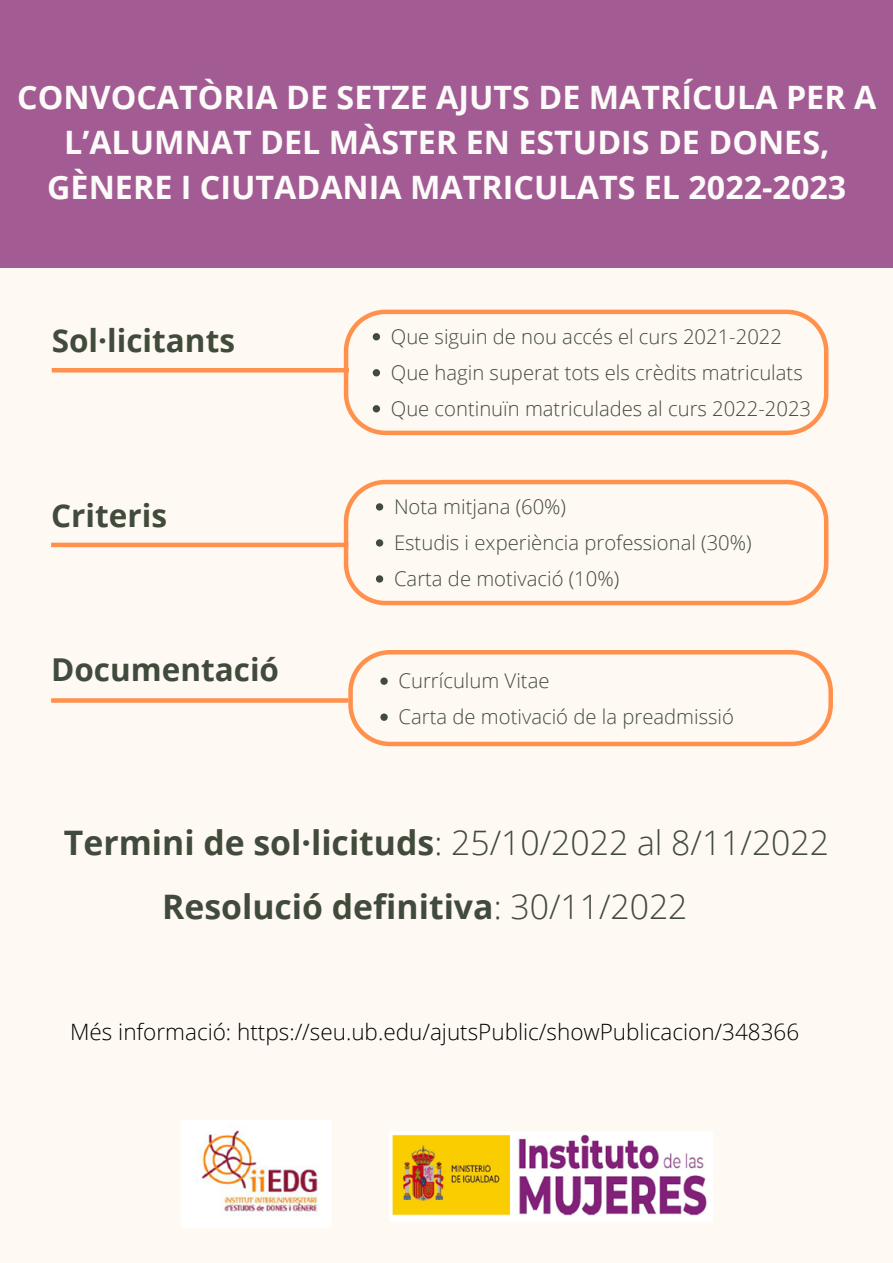
<style>
.page{position:relative;width:893px;height:1263px;background:#fff9f3}
.page>*{position:absolute;margin:0;border:0;box-sizing:border-box;transform-origin:0 0}
.t1{font:700 33.75px/63.7px "Open Sans";color:#414b3b}
.t2{font:700 32.25px/45px "Open Sans";color:#fcfbf9;text-align:center}
.t3{font:700 31.5px "Open Sans";color:#414b3b}
.t4{font:300 22.5px "Open Sans";color:#000}
.t5{font:300 20.25px/36px "Open Sans";color:#414b3b}
.s1{font-weight:300}
</style>
<div class="page">
<img style="left:181px;top:1121px;width:531px;height:107px">
<svg style="left:344px;top:310px;width:484px;height:125px"></svg>
<svg style="left:373px;top:333px;width:7px;height:7px"></svg>
<svg style="left:373px;top:369px;width:7px;height:7px"></svg>
<svg style="left:373px;top:405px;width:7px;height:7px"></svg>
<hr style="left:52px;top:368px;width:297px;height:4px;background:#ff914d">
<svg style="left:344px;top:480px;width:484px;height:125px"></svg>
<svg style="left:376px;top:503px;width:7px;height:8px"></svg>
<svg style="left:376px;top:539px;width:7px;height:8px"></svg>
<svg style="left:376px;top:575px;width:7px;height:8px"></svg>
<hr style="left:51px;top:543px;width:297px;height:4px;background:#ff914d">
<svg style="left:348px;top:650px;width:485px;height:96px"></svg>
<svg style="left:380px;top:677px;width:8px;height:8px"></svg>
<svg style="left:380px;top:713px;width:8px;height:8px"></svg>
<div style="left:51px;top:698px;width:297px;height:5px;background:#ff914d"></div>
<div style="left:0;top:0;width:893px;height:268px;background:#a35b94"></div>
<h2 class="t2" style="left:17px;top:74px;width:860px">CONVOCATÒRIA DE SETZE AJUTS DE MATRÍCULA PER A<br>L’ALUMNAT DEL MÀSTER EN ESTUDIS DE DONES,<br>GÈNERE I CIUTADANIA MATRICULATS EL 2022-2023</h2>
<h3 class="t3" style="left:52px;top:319px;width:185px">Sol·licitants</h3>
<p class="t5" style="left:391px;top:318px;width:422px">Que siguin de nou accés el curs 2021-2022<br>Que hagin superat tots els crèdits matriculats<br>Que continuïn matriculades al curs 2022-2023</p>
<h3 class="t3" style="left:51px;top:493px;width:117px">Criteris</h3>
<h3 class="t3" style="left:51px;top:647px;width:229px">Documentació</h3>
<p class="t5" style="left:394px;top:488px;width:359px">Nota mitjana (60%)<br>Estudis i experiència professional (30%)<br>Carta de motivació (10%)</p>
<p class="t5" style="left:398px;top:662px;width:337px">Currículum Vitae<br>Carta de motivació de la preadmissió</p>
<h1 class="t1" style="left:162px;top:810px;width:668px;text-indent:-98px">Termini de sol·licituds<span class="s1">: 25/10/2022 al 8/11/2022<br></span>Resolució definitiva<span class="s1">: 30/11/2022</span></h1>
<p class="t4" style="left:70px;top:1016px;width:730px">Més informació: https://seu.ub.edu/ajutsPublic/showPublicacion/348366</p>
</div>
